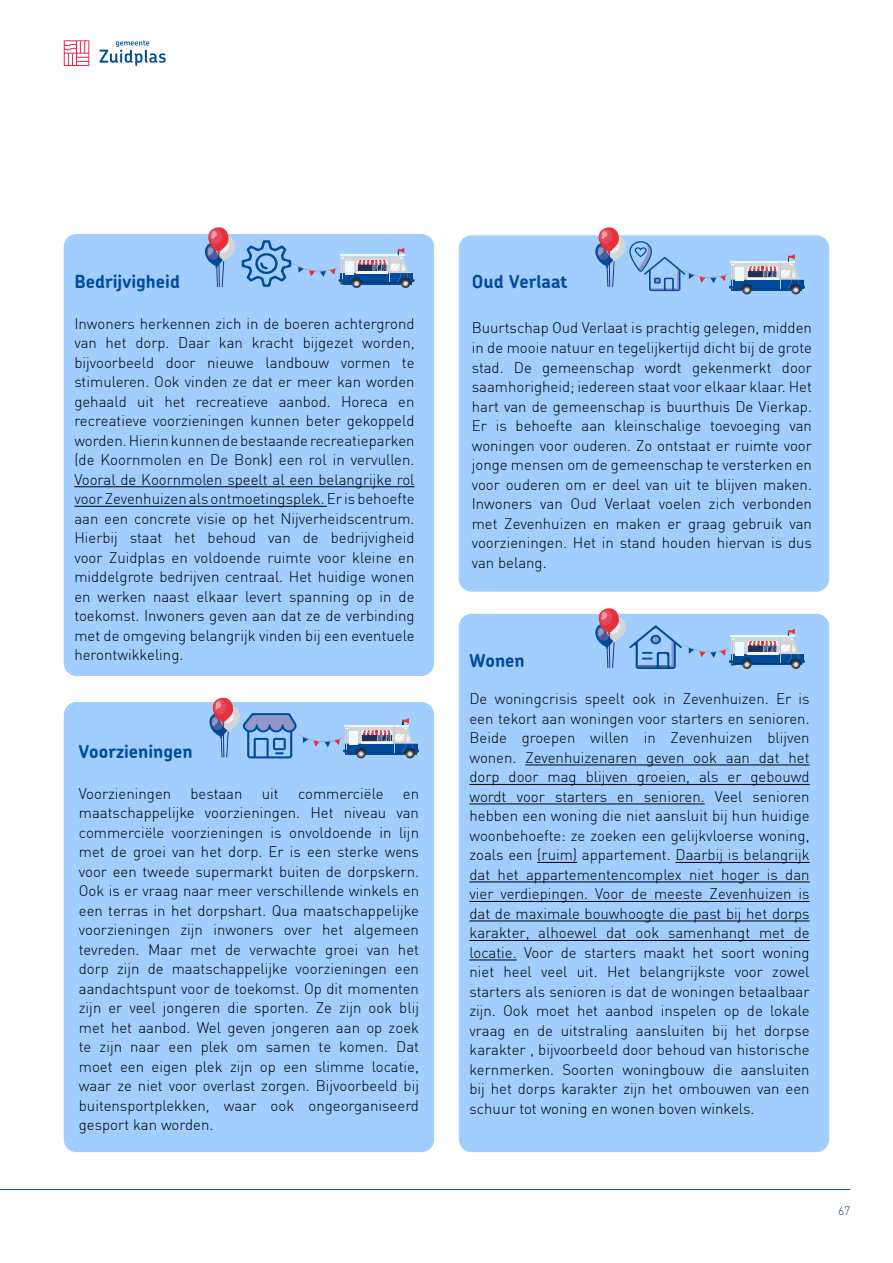
<style>
.page{position:relative;width:893px;height:1263px;background:#fff}
.page>*{position:absolute;margin:0;border:0;box-sizing:border-box;transform-origin:0 0}
.t1{font:700 18px "Chevin";color:#004b9c}
.t2{font:300 15px/19.5px "DIN";color:#000;text-align:justify}
.t3{font:300 12px "DIN";color:#004b9c}
</style>
<div class="page">
<hr style="left:0;top:1189px;width:850px;height:1px;background:#004b9c">
<svg style="left:64px;top:40px;width:25px;height:26px"></svg>
<svg style="left:99px;top:40px;width:67px;height:26px"></svg>
<div style="left:459px;top:614px;width:370px;height:538px;background:#a1ceff;border-radius:13px"></div>
<div style="left:64px;top:702px;width:370px;height:450px;background:#a1ceff;border-radius:13px"></div>
<div style="left:459px;top:235px;width:370px;height:357px;background:#a1ceff;border-radius:13px"></div>
<hr style="left:525px;top:765px;width:285px;height:1px;background:#000">
<hr style="left:469px;top:784px;width:341px;height:1px;background:#000">
<hr style="left:469px;top:804px;width:236px;height:1px;background:#000">
<hr style="left:537px;top:862px;width:40px;height:1px;background:#000">
<hr style="left:676px;top:862px;width:134px;height:1px;background:#000">
<hr style="left:469px;top:882px;width:341px;height:1px;background:#000">
<hr style="left:469px;top:901px;width:341px;height:1px;background:#000">
<hr style="left:469px;top:921px;width:341px;height:1px;background:#000">
<hr style="left:469px;top:940px;width:341px;height:1px;background:#000">
<hr style="left:469px;top:960px;width:48px;height:1px;background:#000">
<div style="left:64px;top:234px;width:370px;height:442px;background:#a1ceff;border-radius:13px"></div>
<hr style="left:74px;top:486px;width:341px;height:1px;background:#000">
<hr style="left:74px;top:506px;width:253px;height:1px;background:#000">
<svg style="left:209px;top:697px;width:210px;height:61px"></svg>
<svg style="left:205px;top:227px;width:210px;height:60px"></svg>
<svg style="left:594px;top:608px;width:211px;height:61px"></svg>
<svg style="left:594px;top:227px;width:211px;height:67px"></svg>
<p class="t1" style="left:74px;top:270px;width:107px">Bedrijvigheid</p>
<p class="t2" style="left:74px;top:313px;width:342px">Inwoners herkennen zich in de boeren achtergrond van het dorp. Daar kan kracht bijgezet worden, bijvoorbeeld door nieuwe landbouw vormen te stimuleren. Ook vinden ze dat er meer kan worden gehaald uit het recreatieve aanbod. Horeca en recreatieve voorzieningen kunnen beter gekoppeld worden. Hierin kunnen de bestaande recreatieparken (de Koornmolen en De Bonk) een rol in vervullen.<br>Vooral de Koornmolen speelt al een belangrijke rol voor Zevenhuizen als ontmoetingsplek. Er is behoefte aan een concrete visie op het Nijverheidscentrum.<br>Hierbij staat het behoud van de bedrijvigheid voor Zuidplas en voldoende ruimte voor kleine en middelgrote bedrijven centraal. Het huidige wonen en werken naast elkaar levert spanning op in de toekomst. Inwoners geven aan dat ze de verbinding met de omgeving belangrijk vinden bij een eventuele herontwikkeling.</p>
<p class="t1" style="left:79px;top:740px;width:115px">Voorzieningen</p>
<p class="t2" style="left:79px;top:783px;width:94px">Voorzieningen</p>
<p class="t2" style="left:191px;top:783px;width:54px">bestaan</p>
<p class="t2" style="left:262px;top:783px;width:18px">uit</p>
<p class="t2" style="left:298px;top:783px;width:87px">commerciële</p>
<p class="t2" style="left:79px;top:783px;width:342px;text-indent:324px">en maatschappelijke voorzieningen. Het niveau van commerciële voorzieningen is onvoldoende in lijn met de groei van het dorp. Er is een sterke wens voor een tweede supermarkt buiten de dorpskern.<br>Ook is er vraag naar meer verschillende winkels en een terras in het dorpshart. Qua maatschappelijke voorzieningen zijn inwoners over het algemeen tevreden. Maar met de verwachte groei van het dorp zijn de maatschappelijke voorzieningen een aandachtspunt voor de toekomst. Op dit momenten zijn er veel jongeren die sporten. Ze zijn ook blij met het aanbod. Wel geven jongeren aan op zoek te zijn naar een plek om samen te komen. Dat moet een eigen plek zijn op een slimme locatie, waar ze niet voor overlast zorgen. Bijvoorbeeld bij buitensportplekken, waar ook ongeorganiseerd gesport kan worden.</p>
<p class="t1" style="left:472px;top:270px;width:97px">Oud Verlaat</p>
<p class="t2" style="left:472px;top:318px;width:342px">Buurtschap Oud Verlaat is prachtig gelegen, midden in de mooie natuur en tegelijkertijd dicht bij de grote stad. De gemeenschap wordt gekenmerkt door saamhorigheid; iedereen staat voor elkaar klaar. Het hart van de gemeenschap is buurthuis De Vierkap.<br>Er is behoefte aan kleinschalige toevoeging van woningen voor ouderen. Zo ontstaat er ruimte voor jonge mensen om de gemeenschap te versterken en voor ouderen om er deel van uit te blijven maken.<br>Inwoners van Oud Verlaat voelen zich verbonden met Zevenhuizen en maken er graag gebruik van voorzieningen. Het in stand houden hiervan is dus van belang.</p>
<p class="t1" style="left:469px;top:649px;width:57px">Wonen</p>
<p class="t2" style="left:469px;top:689px;width:342px">De woningcrisis speelt ook in Zevenhuizen. Er is een tekort aan woningen voor starters en senioren.<br>Beide groepen willen in Zevenhuizen blijven wonen. Zevenhuizenaren geven ook aan dat het dorp door mag blijven groeien, als er gebouwd wordt voor starters en senioren. Veel senioren hebben een woning die niet aansluit bij hun huidige woonbehoefte: ze zoeken een gelijkvloerse woning, zoals een (ruim) appartement. Daarbij is belangrijk dat het appartementencomplex niet hoger is dan vier verdiepingen. Voor de meeste Zevenhuizen is dat de maximale bouwhoogte die past bij het dorps karakter, alhoewel dat ook samenhangt met de locatie. Voor de starters maakt het soort woning niet heel veel uit. Het belangrijkste voor zowel starters als senioren is dat de woningen betaalbaar zijn. Ook moet het aanbod inspelen op de lokale vraag en de uitstraling aansluiten bij het dorpse karakter , bijvoorbeeld door behoud van historische kernmerken. Soorten woningbouw die aansluiten bij het dorps karakter zijn het ombouwen van een schuur tot woning en wonen boven winkels.</p>
<p class="t3" style="left:838px;top:1203px;width:14px">67</p>
</div>
